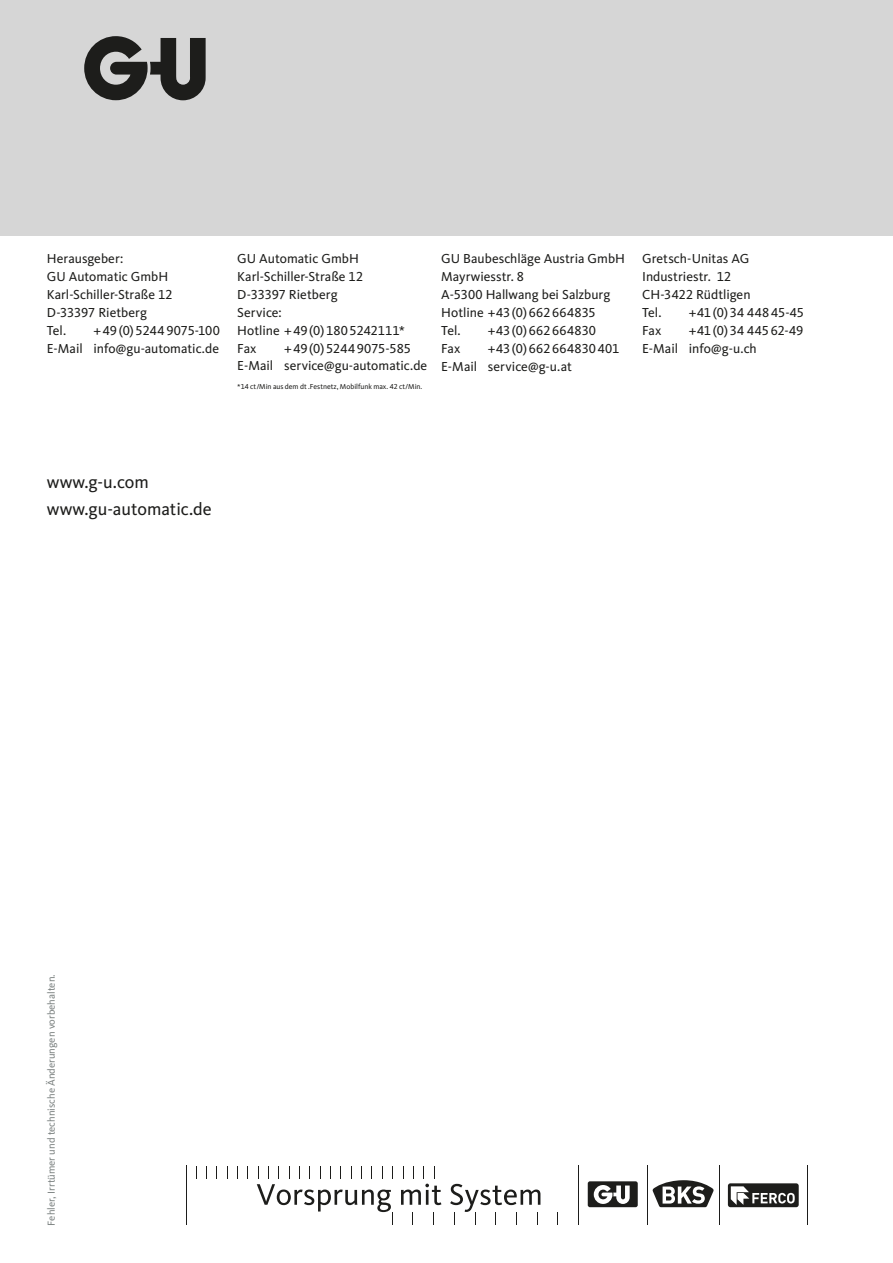
<style>
.page{position:relative;width:893px;height:1263px;background:#fff}
.page>*{position:absolute;margin:0;border:0;box-sizing:border-box;transform-origin:0 0}
.t1{font:18px/27px "Kievit Pro";color:#1d1d1b}
.t2{font:13.5px/18px "Kievit Pro";color:#1d1d1b}
.t3{font:10.5px "Kievit Pro";color:#7d8382}
.t4{font:7.5px "Kievit Pro";color:#1d1d1b}
</style>
<div class="page">
<div style="left:0;top:0;width:893px;height:236px;background:#d6d6d6"></div>
<svg style="left:84px;top:36px;width:122px;height:64px"></svg>
<hr style="left:186px;top:1166px;width:1px;height:59px;background:#1d1d1b">
<svg style="left:237px;top:1166px;width:1px;height:13px"></svg>
<svg style="left:227px;top:1166px;width:1px;height:13px"></svg>
<svg style="left:216px;top:1166px;width:1px;height:13px"></svg>
<svg style="left:206px;top:1166px;width:1px;height:13px"></svg>
<svg style="left:196px;top:1166px;width:1px;height:13px"></svg>
<svg style="left:433px;top:1212px;width:1px;height:13px"></svg>
<hr style="left:578px;top:1165px;width:1px;height:60px;background:#1d1d1b">
<hr style="left:647px;top:1165px;width:1px;height:60px;background:#1d1d1b">
<hr style="left:719px;top:1165px;width:1px;height:60px;background:#1d1d1b">
<hr style="left:807px;top:1165px;width:1px;height:60px;background:#1d1d1b">
<svg style="left:257px;top:1166px;width:136px;height:59px"></svg>
<svg style="left:401px;top:1166px;width:40px;height:39px"></svg>
<svg style="left:450px;top:1184px;width:90px;height:41px"></svg>
<div style="left:588px;top:1181px;width:50px;height:26px;background:#1d1d1b;border-radius:2px"></div>
<svg style="left:594px;top:1185px;width:36px;height:19px"></svg>
<svg style="left:653px;top:1180px;width:61px;height:27px"></svg>
<div style="left:728px;top:1183px;width:71px;height:24px;background:#1d1d1b;border-radius:3px"></div>
<svg style="left:731px;top:1186px;width:64px;height:19px"></svg>
<p class="t2" style="left:47px;top:249px;width:127px">Herausgeber:<br>GU Automatic GmbH<br>Karl-Schiller-Straße 12<br>D-33397 Rietberg<br>Tel.</p>
<p class="t2" style="left:47px;top:321px;width:175px;text-align:right">+49(0)52449075-100<br>E-Mail info@gu-automatic.de</p>
<p class="t2" style="left:237px;top:249px;width:169px">GU Automatic GmbH<br>Karl-Schiller-Straße 12<br>D-33397 Rietberg<br>Service:<br>Hotline +49(0)1805242111*<br>Fax</p>
<p class="t2" style="left:237px;top:339px;width:192px;text-indent:47px">+49(0)52449075-585<br>E-Mail service@gu-automatic.de</p>
<p class="t4" style="left:237px;top:382px;width:187px">*14 ct/Min aus dem dt .Festnetz, Mobilfunk max. 42 ct/Min.</p>
<p class="t2" style="left:441px;top:249px;width:185px">GU Baubeschläge Austria GmbH<br>Mayrwiesstr. 8<br>A-5300 Hallwang bei Salzburg<br>Hotline +43(0)662664835<br>Tel.</p>
<p class="t2" style="left:488px;top:321px;width:110px">+43(0)662664830</p>
<p class="t2" style="left:441px;top:339px;width:180px;text-indent:47px">+43(0)662664830401<br>E-Mail service@g-u.at</p>
<p class="t2" style="left:441px;top:339px;width:21px">Fax</p>
<p class="t2" style="left:642px;top:249px;width:110px">Gretsch-Unitas AG<br>Industriestr. 12<br>CH-3422 Rüdtligen<br>Tel.</p>
<p class="t2" style="left:689px;top:303px;width:117px">+41(0)34 44845-45</p>
<p class="t2" style="left:642px;top:321px;width:163px;text-indent:47px">+41(0)34 44562-49<br>E-Mail info@g-u.ch</p>
<p class="t2" style="left:642px;top:321px;width:21px">Fax</p>
<h1 class="t1" style="left:47px;top:468px;width:166px">www.g-u.com www.gu-automatic.de</h1>
<p class="t3" style="left:45px;top:1225px;width:253px;rotate:-90deg">Fehler, Irrtümer und technische Änderungen vorbehalten.</p>
</div>
